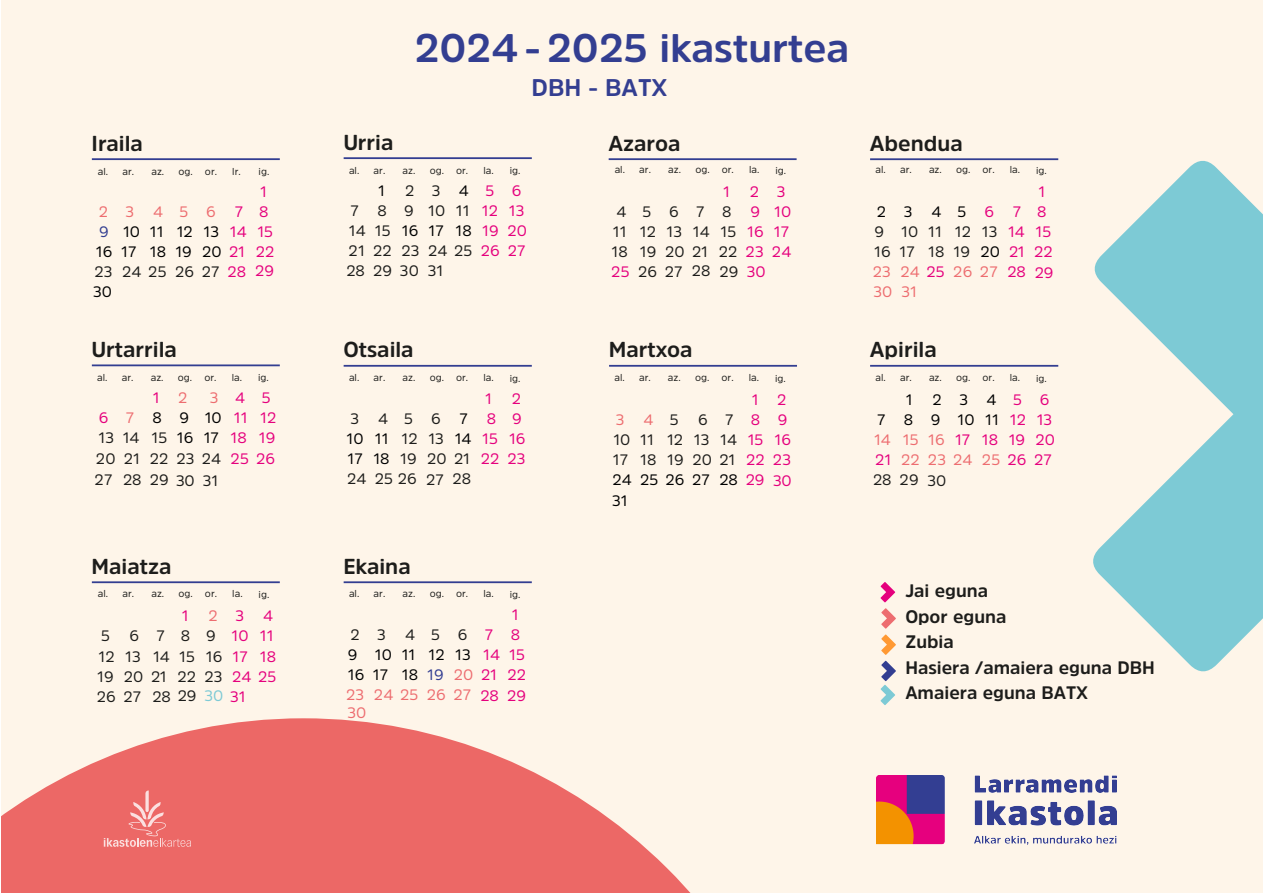
<style>
.page{position:relative;width:1263px;height:893px;background:#fff}
.page>*{position:absolute;margin:0;border:0;box-sizing:border-box;transform-origin:0 0}
.t1{font:700 39.75px "Amsi Pro";color:#333e91}
.t2{font:700 24px "Amsi Pro";color:#333e91}
.t3{font:700 21.6px "Amsi Pro";color:#1d1d1b}
.t4{font:700 18px/25.5px "Amsi Pro";color:#1d1d1b}
.t5{font:15px/20.1px "Amsi Pro";color:#1d1d1b}
.t6{font:15px/20.1px "Amsi Pro";color:#000}
.t7{font:15px/20.1px "Amsi Pro";color:#e5007d}
.t8{font:15px "Amsi Pro";color:#ed6d70}
.t9{font:10.05px "Amsi Pro";color:#1d1d1b}
.s1{color:#333e91}
.s2{color:#e5007d}
.s3{color:#ed6d70}
.s4{color:#000}
.s5{color:#7dcad5}
.s6{color:#1d1d1b}
.s7{color:#333e92}
</style>
<div class="page">
<div style="left:1px;top:1px;width:1262px;height:892px;background:#fef5e9"></div>
<svg style="left:1px;top:718px;width:690px;height:175px;fill:#ec6866"></svg>
<svg style="left:1093px;top:160px;width:170px;height:512px;fill:#7dcad5"></svg>
<svg style="left:104px;top:790px;width:87px;height:57px"></svg>
<svg style="left:880px;top:582px;width:15px;height:20px"></svg>
<svg style="left:881px;top:608px;width:15px;height:47px"></svg>
<svg style="left:880px;top:661px;width:16px;height:44px"></svg>
<hr style="left:344px;top:581px;width:188px;height:2px;background:#333e91">
<hr style="left:92px;top:581px;width:188px;height:2px;background:#333e91">
<hr style="left:870px;top:365px;width:188px;height:2px;background:#333e91">
<hr style="left:609px;top:365px;width:188px;height:2px;background:#333e91">
<hr style="left:344px;top:365px;width:188px;height:2px;background:#333e91">
<hr style="left:92px;top:364px;width:188px;height:2px;background:#333e91">
<hr style="left:870px;top:158px;width:188px;height:2px;background:#333e91">
<hr style="left:609px;top:158px;width:188px;height:2px;background:#333e91">
<hr style="left:344px;top:157px;width:188px;height:2px;background:#333e91">
<hr style="left:92px;top:158px;width:188px;height:2px;background:#333d91">
<img style="left:877px;top:776px;width:239px;height:69px">
<h3 class="t3" style="left:92px;top:128px;width:53px">Iraila</h3>
<p class="t9" style="left:98px;top:164px;width:38px">al. ar.</p>
<p class="t9" style="left:151px;top:164px;width:67px">az. og. or.</p>
<p class="t9" style="left:232px;top:164px;width:39px">lr. ig.</p>
<p class="t7" style="left:260px;top:181px;width:8px">1</p>
<p class="t8" style="left:99px;top:202px;width:37px">2 3</p>
<p class="t8" style="left:153px;top:202px;width:64px">456</p>
<p class="t7" style="left:235px;top:201px;width:35px">7 8</p>
<p class="t6" style="left:99px;top:222px;width:175px"><span class="s1">9</span> 10 11 12 13 <span class="s2">14 15</span></p>
<p class="t6" style="left:96px;top:242px;width:180px">16 17 18 19 20 <span class="s2">21 22</span></p>
<p class="t5" style="left:94px;top:262px;width:181px">23 24 25 26 27 <span class="s2">28 29</span></p>
<p class="t6" style="left:93px;top:281px;width:20px">30</p>
<h3 class="t3" style="left:92px;top:335px;width:87px">Urtarrila</h3>
<p class="t7" style="left:153px;top:388px;width:36px">1 <span class="s3">2</span></p>
<p class="t9" style="left:97px;top:371px;width:38px">al. ar.</p>
<p class="t9" style="left:151px;top:371px;width:67px">az. og. or.</p>
<p class="t9" style="left:232px;top:371px;width:39px">la. ig.</p>
<p class="t5" style="left:96px;top:388px;width:182px;text-indent:114px"><span class="s3">3</span> <span class="s2">4 5<br>6</span> <span class="s3">7</span> <span class="s4">8 9 10</span><span class="s2">1112<br></span>13 14 15 <span class="s4">16 17</span> <span class="s2">18 19<br></span>20 21 22 23 24 <span class="s2">25 26</span></p>
<p class="t5" style="left:95px;top:469px;width:125px">27 28 29 30 31</p>
<h3 class="t3" style="left:92px;top:551px;width:81px">Maiatza</h3>
<p class="t9" style="left:98px;top:587px;width:38px">al. ar.</p>
<p class="t9" style="left:151px;top:587px;width:67px">az. og. or.</p>
<p class="t9" style="left:232px;top:587px;width:39px">la. ig.</p>
<p class="t7" style="left:182px;top:606px;width:8px">1</p>
<p class="t8" style="left:209px;top:606px;width:37px">2 <span class="s2">3</span></p>
<p class="t7" style="left:263px;top:606px;width:11px">4</p>
<p class="t5" style="left:101px;top:625px;width:10px">5</p>
<p class="t5" style="left:97px;top:625px;width:181px;text-indent:33px">6 789<span class="s2">1011<br></span>12 13 14 15 16 <span class="s2">17 18<br></span>19 20 21 22 23 <span class="s2">24 25<br></span>26 27 28 29 <span class="s5">30</span> <span class="s2">31</span></p>
<h1 class="t1" style="left:415px;top:21px;width:436px">2024 - 2025 ikasturtea</h1>
<h2 class="t2" style="left:531px;top:71px;width:137px">DBH - BATX</h2>
<h3 class="t3" style="left:343px;top:127px;width:52px">Urria</h3>
<p class="t6" style="left:378px;top:180px;width:8px">1</p>
<p class="t9" style="left:349px;top:163px;width:38px">al. ar.</p>
<p class="t9" style="left:402px;top:163px;width:67px">az. og. or.</p>
<p class="t9" style="left:483px;top:163px;width:39px">la. ig.</p>
<p class="t5" style="left:347px;top:180px;width:182px;text-indent:58px">23<span class="s4">4</span><span class="s2">56<br></span>7 8 9 1011<span class="s2">1213<br></span>14 15 <span class="s4">16 17 18</span> <span class="s2">19 20<br></span>21 22 23 24 25 <span class="s2">26 27<br></span>28 29 30 31</p>
<h3 class="t3" style="left:343px;top:335px;width:72px">Otsaila</h3>
<p class="t9" style="left:349px;top:371px;width:38px">al. ar.</p>
<p class="t9" style="left:402px;top:371px;width:67px">az. og. or.</p>
<p class="t9" style="left:483px;top:371px;width:39px">la. ig.</p>
<p class="t7" style="left:485px;top:388px;width:8px">1</p>
<p class="t7" style="left:512px;top:388px;width:11px">2</p>
<p class="t5" style="left:346px;top:408px;width:181px;text-indent:140px"><span class="s2">8 9<br></span><span class="s4">10 11</span> 12 13 <span class="s4">14</span> <span class="s2">15 16<br></span><span class="s4">17 18</span> 19 20 21 <span class="s2">22 23<br></span>24 25 26 27 28</p>
<p class="t5" style="left:350px;top:408px;width:10px">3</p>
<p class="t5" style="left:378px;top:408px;width:64px">456</p>
<p class="t6" style="left:460px;top:408px;width:10px">7</p>
<h3 class="t3" style="left:343px;top:551px;width:69px">Ekaina</h3>
<p class="t9" style="left:349px;top:587px;width:38px">al. ar.</p>
<p class="t9" style="left:402px;top:587px;width:67px">az. og. or.</p>
<p class="t9" style="left:483px;top:587px;width:39px">la. ig.</p>
<p class="t7" style="left:512px;top:604px;width:8px">1</p>
<p class="t6" style="left:346px;top:625px;width:182px;text-indent:59px"><span class="s6">456</span><span class="s2">78<br></span>9 10 11 12 13 <span class="s2">14 15<br></span>16 17 18 <span class="s7">19</span> <span class="s3">20</span> <span class="s2">21 22<br></span><span class="s3">23 24 25 26 27</span></p>
<p class="t5" style="left:350px;top:625px;width:37px">2 3</p>
<p class="t7" style="left:481px;top:685px;width:47px">28 29</p>
<p class="t8" style="left:348px;top:702px;width:20px">30</p>
<h3 class="t3" style="left:608px;top:128px;width:74px">Azaroa</h3>
<p class="t9" style="left:615px;top:163px;width:38px">al. ar.</p>
<p class="t9" style="left:668px;top:163px;width:67px">az. og. or.</p>
<p class="t9" style="left:749px;top:163px;width:39px">la. ig.</p>
<p class="t7" style="left:723px;top:181px;width:8px">1</p>
<p class="t7" style="left:750px;top:181px;width:37px">2 3</p>
<p class="t5" style="left:616px;top:201px;width:117px">45678</p>
<p class="t5" style="left:611px;top:202px;width:182px;text-indent:139px"><span class="s2">9 10<br></span>11 12 13 14 15 <span class="s2">16 17<br></span>18 19 20 21 22 <span class="s2">23 24<br>25</span> 26 27 28 29 <span class="s2">30</span></p>
<h3 class="t3" style="left:609px;top:335px;width:85px">Martxoa</h3>
<p class="t9" style="left:614px;top:371px;width:38px">al. ar.</p>
<p class="t9" style="left:668px;top:371px;width:67px">az. og. or.</p>
<p class="t9" style="left:749px;top:371px;width:39px">la. ig.</p>
<p class="t7" style="left:752px;top:389px;width:36px">1 2</p>
<p class="t5" style="left:612px;top:409px;width:181px;text-indent:86px">67<span class="s2">89<br></span>10 11 12 13 14 <span class="s2">15 16<br></span>17 18 19 20 21 <span class="s2">22 23<br></span><span class="s4">24 25 26 27 28</span> <span class="s2">29 30<br></span><span class="s4">31</span></p>
<p class="t8" style="left:616px;top:409px;width:10px">3</p>
<p class="t8" style="left:644px;top:409px;width:36px">4 <span class="s6">5</span></p>
<h3 class="t3" style="left:870px;top:128px;width:95px">Abendua</h3>
<p class="t9" style="left:875px;top:163px;width:38px">al. ar.</p>
<p class="t9" style="left:929px;top:163px;width:67px">az. og. or.</p>
<p class="t9" style="left:1010px;top:163px;width:39px">la. ig.</p>
<p class="t7" style="left:1038px;top:181px;width:8px">1</p>
<p class="t5" style="left:873px;top:202px;width:182px;text-indent:140px"><span class="s2">7 8<br></span>9 10 11 12 13 <span class="s2">14 15<br></span>16 17 18 19 <span class="s4">20</span> <span class="s2">21 22<br></span><span class="s3">23 24</span> <span class="s2">25</span> <span class="s3">26 27</span> <span class="s2">28 29<br></span><span class="s3">30 31</span></p>
<p class="t6" style="left:877px;top:202px;width:37px">2 3</p>
<p class="t6" style="left:931px;top:202px;width:64px">45<span class="s2">6</span></p>
<h3 class="t3" style="left:870px;top:335px;width:68px">Apirila</h3>
<p class="t6" style="left:906px;top:389px;width:8px">1</p>
<p class="t9" style="left:875px;top:371px;width:38px">al. ar.</p>
<p class="t9" style="left:929px;top:371px;width:67px">az. og. or.</p>
<p class="t9" style="left:1010px;top:371px;width:39px">la. ig.</p>
<p class="t7" style="left:873px;top:389px;width:183px;text-indent:60px"><span class="s4">2 34</span>56<br><span class="s4">7 8 9 1011</span>1213<br><span class="s3">14 15 16</span> 17 18 19 20<br>21 <span class="s3">22 23 24 25</span> 26 27<br><span class="s6">28 29 30</span></p>
<p class="t4" style="left:905px;top:578px;width:251px">Jai eguna<br>Opor eguna<br>Zubia<br>Hasiera /amaiera eguna DBH<br>Amaiera eguna BATX</p>
</div>
